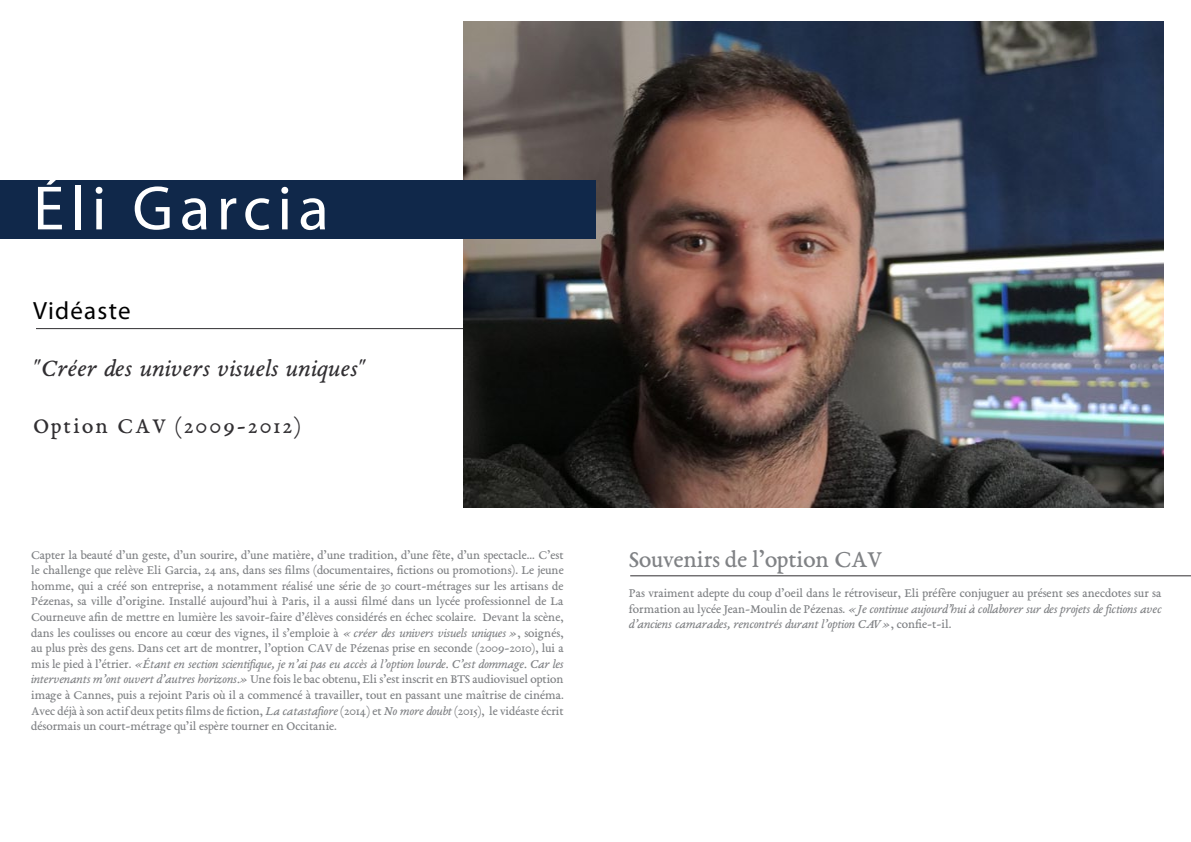
<style>
.page{position:relative;width:1191px;height:842px;background:#fff}
.page>*{position:absolute;margin:0;border:0;box-sizing:border-box;transform-origin:0 0}
.t1{font:63px "Myriad Pro";letter-spacing:.1em;color:#fff}
.t2{font:italic 25px "EB Garamond 08";letter-spacing:.03em;color:#312f32}
.t3{font:25px "EB Garamond 08";color:#808285}
.t4{font:25px "Myriad Pro";letter-spacing:.05em;color:#000}
.t5{font:23px "EB Garamond 08";letter-spacing:.1em;color:#312f32}
.t6{font:13px/15.6px "EB Garamond 08";color:#808285;text-align:justify}
.s1{font-style:italic}
</style>
<div class="page">
<hr style="left:36px;top:328px;width:627px;height:1px;background:#312f32">
<img style="left:463px;top:21px;width:700px;height:486px">
<div style="left:0;top:180px;width:595px;height:59px;background:#10284a"></div>
<hr style="left:630px;top:576px;width:561px;height:1px;background:#312f32">
<h1 class="t1" style="left:33px;top:169px;width:297px">Éli Garcia</h1>
<h2 class="t4" style="left:33px;top:296px;width:99px">Vidéaste</h2>
<h2 class="t2" style="left:33px;top:351px;width:334px">"Créer des univers visuels uniques"</h2>
<h3 class="t5" style="left:33px;top:411px;width:269px">Option CAV (2009-2012)</h3>
<p class="t6" style="left:31px;top:546px;width:534px">Capter la beauté d’un geste, d’un sourire, d’une matière, d’une tradition, d’une fête, d’un spectacle... C’est le challenge que relève Eli Garcia, 24 ans, dans ses films (documentaires, fictions ou promotions). Le jeune homme, qui a créé son entreprise, a notamment réalisé une série de 30 court-métrages sur les artisans de Pézenas, sa ville d’origine. Installé aujourd’hui à Paris, il a aussi filmé dans un lycée professionnel de La Courneuve afin de mettre en lumière les savoir-faire d’élèves considérés en échec scolaire. Devant la scène, dans les coulisses ou encore au cœur des vignes, il s’emploie à <span class="s1">« créer des univers visuels uniques »</span>, soignés, au plus près des gens. Dans cet art de montrer, l’option CAV de Pézenas prise en seconde (2009-2010), lui a mis le pied à l’étrier. <span class="s1">«Étant en section scientifique, je n’ai pas eu accès à l’option lourde. C’est dommage. Car les intervenants m’ont ouvert d’autres horizons.»</span> Une fois le bac obtenu, Eli s’est inscrit en BTS audiovisuel option image à Cannes, puis a rejoint Paris où il a commencé à travailler, tout en passant une maîtrise de cinéma.<br>Avec déjà à son actif deux petits films de fiction, <span class="s1">La catastafiore</span> (2014) et <span class="s1">No more doubt</span> (2015), le vidéaste écrit désormais un court-métrage qu’il espère tourner en Occitanie.</p>
<h2 class="t3" style="left:629px;top:543px;width:254px">Souvenirs de l’option CAV</h2>
<p class="t6" style="left:629px;top:585px;width:534px">Pas vraiment adepte du coup d’oeil dans le rétroviseur, Eli préfère conjuguer au présent ses anecdotes sur sa formation au lycée Jean-Moulin de Pézenas. <span class="s1">« Je continue aujourd’hui à collaborer sur des projets de fictions avec d’anciens camarades, rencontrés durant l’option CAV »</span>, confie-t-il.</p>
</div>
